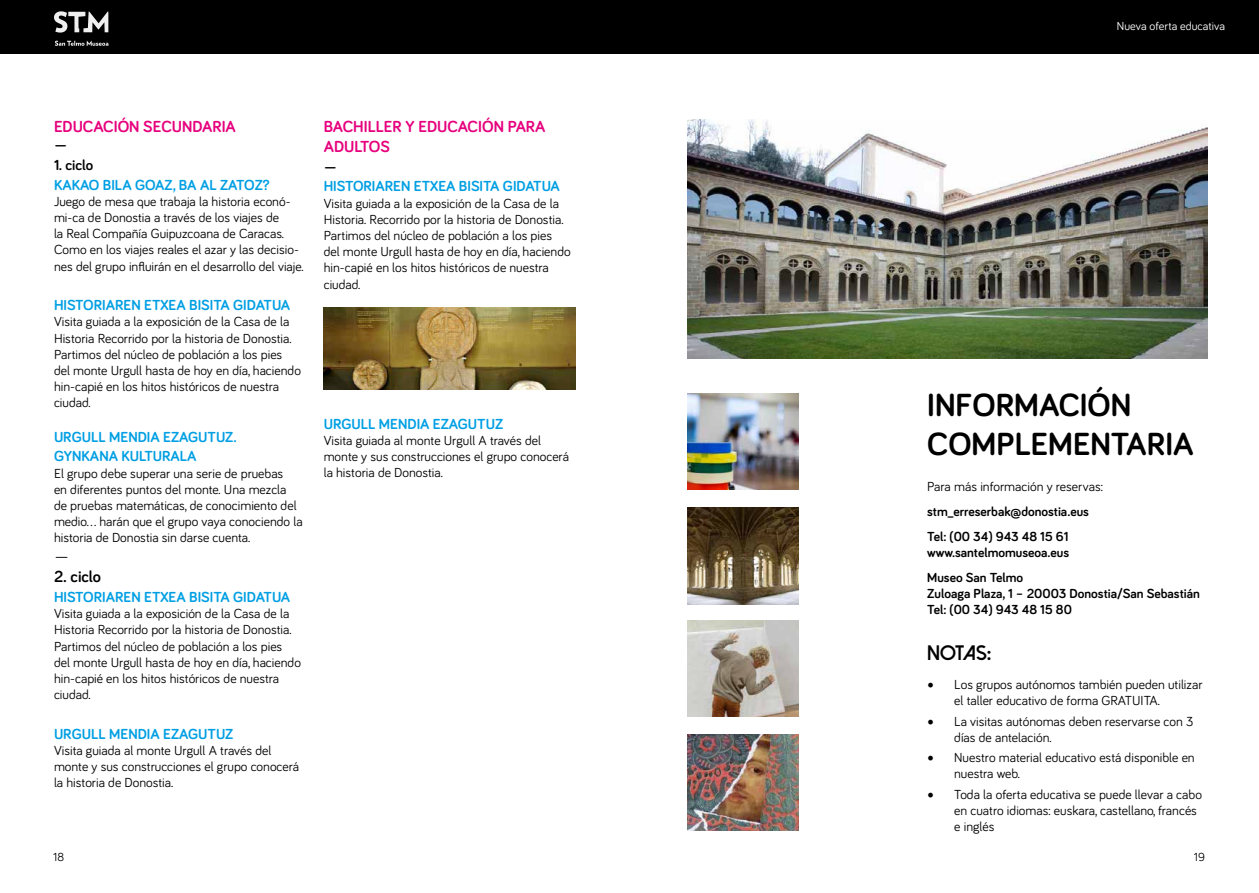
<style>
.page{position:relative;width:1259px;height:893px;background:#fff}
.page>*{position:absolute;margin:0;border:0;box-sizing:border-box;transform-origin:0 0}
.t1{font:700 33px/39.6px "Bariol";color:#000}
.t2{font:800 21px "Dolce Vita";letter-spacing:-.03em;color:#000}
.t3{font:700 16.5px/19.8px "Bariol";color:#e6007d}
.t4{font:700 16.5px "Bariol";color:#000}
.t5{font:16.5px "Bariol";color:#000}
.t6{font:700 15px/19.8px "Bariol";color:#009fe3}
.t7{font:700 15px "Bariol";color:#000}
.t8{font:13.5px/16.2px "Bariol";color:#000}
.t9{font:700 13.5px/24.8px "Bariol";color:#000}
.t10{font:12px "Bariol";color:#fff}
.t11{font:12px "Bariol";color:#000}
.s1{font-family:"Minion Pro";font-size:18px}
</style>
<div class="page">
<div style="left:0;top:0;width:1259px;height:54px;background:#000"></div>
<svg style="left:54px;top:11px;width:54px;height:35px"></svg>
<img style="left:688px;top:120px;width:519px;height:239px">
<img style="left:688px;top:393px;width:111px;height:96px">
<img style="left:688px;top:621px;width:111px;height:96px">
<img style="left:688px;top:508px;width:111px;height:96px">
<img style="left:688px;top:735px;width:111px;height:96px">
<img style="left:324px;top:308px;width:251px;height:81px">
<p class="t3" style="left:54px;top:116px;width:183px">EDUCACIÓN SECUNDARIA</p>
<p class="t7" style="left:54px;top:135px;width:15px">—</p>
<p class="t7" style="left:54px;top:155px;width:41px">1. ciclo</p>
<p class="t6" style="left:54px;top:174px;width:217px">KAKAO BILA GOAZ, BA AL ZATOZ?</p>
<p class="t8" style="left:54px;top:193px;width:251px">Juego de mesa que trabaja la historia econó&shy;mi-ca de Donostia a través de los viajes de<br>la Real Compañía Guipuzcoana de Caracas.<br>Como en los viajes reales el azar y las decisio&shy;nes del grupo influirán en el desarrollo del viaje.</p>
<p class="t6" style="left:54px;top:295px;width:238px">HISTORIAREN ETXEA BISITA GIDATUA</p>
<p class="t8" style="left:54px;top:313px;width:248px">Visita guiada a la exposición de la Casa de la Historia Recorrido por la historia de Donostia.<br>Partimos del núcleo de población a los pies del monte Urgull hasta de hoy en día, haciendo hin-capié en los hitos históricos de nuestra ciudad.</p>
<p class="t6" style="left:54px;top:426px;width:184px">URGULL MENDIA EZAGUTUZ.<br>GYNKANA KULTURALA</p>
<p class="t8" style="left:54px;top:464px;width:250px">El grupo debe superar una serie de pruebas<br>en diferentes puntos del monte. Una mezcla de pruebas matemáticas, de conocimiento del medio... harán que el grupo vaya conociendo la historia de Donostia sin darse cuenta.</p>
<p class="t5" style="left:54px;top:545px;width:17px">—</p>
<p class="t4" style="left:54px;top:565px;width:48px">2. ciclo</p>
<p class="t6" style="left:54px;top:586px;width:238px">HISTORIAREN ETXEA BISITA GIDATUA</p>
<p class="t8" style="left:54px;top:605px;width:248px">Visita guiada a la exposición de la Casa de la Historia Recorrido por la historia de Donostia.<br>Partimos del núcleo de población a los pies del monte Urgull hasta de hoy en día, haciendo hin-capié en los hitos históricos de nuestra ciudad.</p>
<p class="t6" style="left:54px;top:723px;width:181px">URGULL MENDIA EZAGUTUZ</p>
<p class="t8" style="left:54px;top:742px;width:247px">Visita guiada al monte Urgull A través del monte y sus construcciones el grupo conocerá la historia de Donostia.</p>
<p class="t3" style="left:324px;top:116px;width:223px">BACHILLER Y EDUCACIÓN PARA<br>ADULTOS</p>
<p class="t7" style="left:324px;top:156px;width:15px">—</p>
<p class="t6" style="left:324px;top:176px;width:238px">HISTORIAREN ETXEA BISITA GIDATUA</p>
<p class="t8" style="left:324px;top:194px;width:248px">Visita guiada a la exposición de la Casa de la Historia. Recorrido por la historia de Donostia.<br>Partimos del núcleo de población a los pies del monte Urgull hasta de hoy en día, haciendo hin-capié en los hitos históricos de nuestra ciudad.</p>
<p class="t6" style="left:324px;top:413px;width:181px">URGULL MENDIA EZAGUTUZ</p>
<p class="t8" style="left:324px;top:432px;width:247px">Visita guiada al monte Urgull A través del monte y sus construcciones el grupo conocerá la historia de Donostia.</p>
<p class="t10" style="left:1117px;top:18px;width:109px">Nueva oferta educativa</p>
<h1 class="t1" style="left:927px;top:384px;width:268px">INFORMACIÓN<br>COMPLEMENTARIA</h1>
<p class="t8" style="left:927px;top:478px;width:177px">Para más información y reservas:</p>
<p class="t9" style="left:927px;top:499px;width:163px">stm_erreserbak@donostia.eus<br>Tel: (00 34) 943 48 15 61</p>
<p class="t9" style="left:927px;top:540px;width:143px">www.santelmomuseoa.eus<br>Museo San Telmo</p>
<p class="t9" style="left:927px;top:585px;width:274px;line-height:16.2px">Zuloaga Plaza, 1 – 20003 Donostia/San Sebastián<br>Tel: (00 34) 943 48 15 80</p>
<h2 class="t2" style="left:927px;top:642px;width:65px">NOTAS:</h2>
<p class="t8" style="left:954px;top:676px;width:250px;text-indent:-27px"><span class="s1">•</span> Los grupos autónomos también pueden utilizar el taller educativo de forma GRATUITA.</p>
<p class="t8" style="left:954px;top:712px;width:241px;text-indent:-27px"><span class="s1">•</span> La visitas autónomas deben reservarse con 3 días de antelación.</p>
<p class="t8" style="left:954px;top:749px;width:242px;text-indent:-27px"><span class="s1">•</span> Nuestro material educativo está disponible en nuestra web.</p>
<p class="t8" style="left:954px;top:786px;width:249px;text-indent:-27px"><span class="s1">•</span> Toda la oferta educativa se puede llevar a cabo en cuatro idiomas: euskara, castellano, francés e inglés</p>
<p class="t11" style="left:53px;top:849px;width:12px">18</p>
<p class="t11" style="left:1194px;top:849px;width:13px">19</p>
</div>
